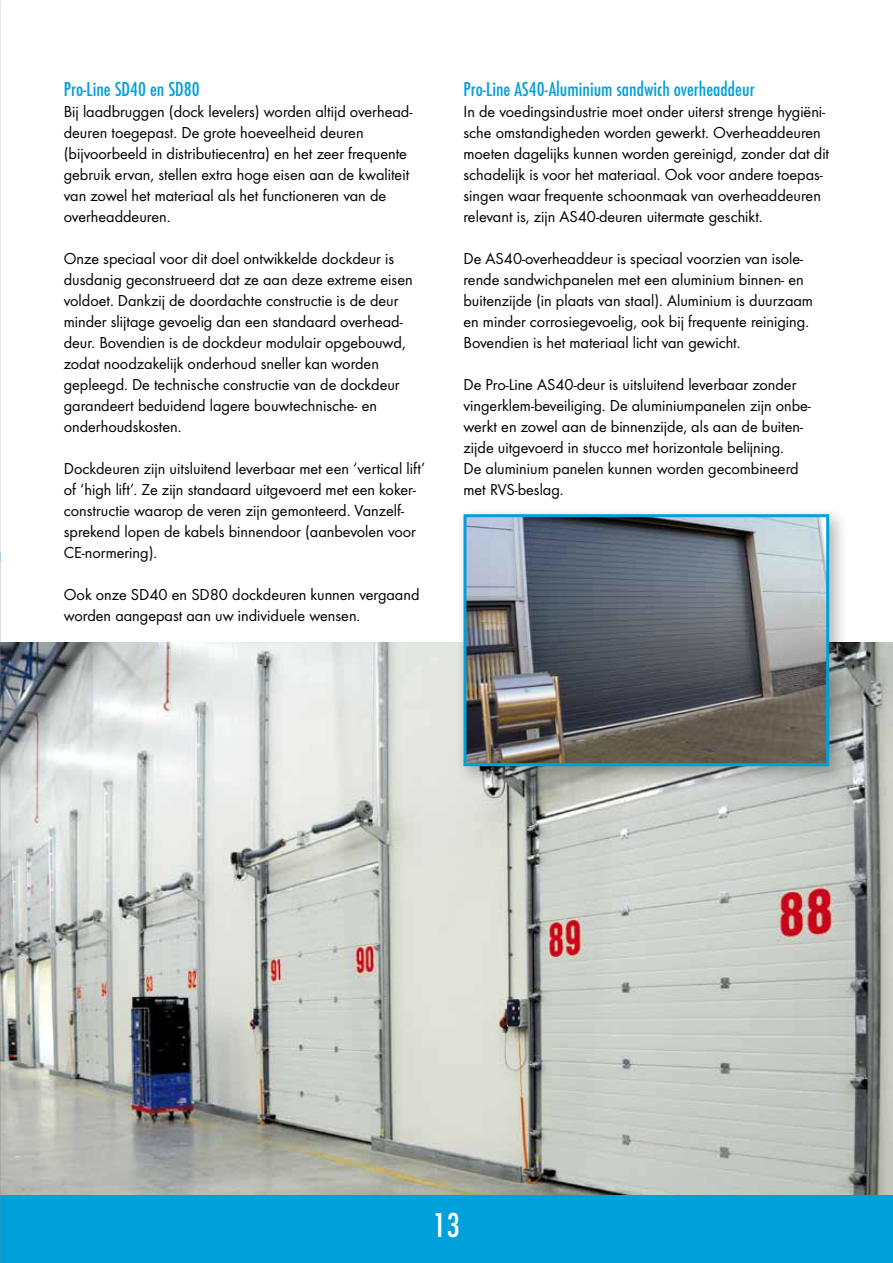
<style>
.page{position:relative;width:893px;height:1263px;background:#fff}
.page>*{position:absolute;margin:0;border:0;box-sizing:border-box;transform-origin:0 0}
.t1{font:500 36px "Futura Con";color:#fff}
.t2{font:500 21px "Futura Con";color:#00a0da}
.t3{font:16.5px/21px "Futura Boo";color:#000}
</style>
<div class="page">
<img style="left:0;top:642px;width:893px;height:553px">
<div style="left:0;top:1195px;width:893px;height:68px;background:#00a0da"></div>
<div style="left:455px;top:506px;width:394px;height:280px;background:#000;opacity:.3"></div>
<img style="left:467px;top:518px;width:358px;height:244px">
<div style="left:463px;top:514px;width:366px;height:252px;border:3px solid #00a0da"></div>
<img style="left:0;top:0;width:1px;height:553px">
<p class="t2" style="left:64px;top:77px;width:138px">Pro-Line SD40 en SD80</p>
<p class="t3" style="left:64px;top:101px;width:350px">Bij laadbruggen (dock levelers) worden altijd overhead&shy;deuren toegepast. De grote hoeveelheid deuren (bijvoorbeeld in distributiecentra) en het zeer frequente gebruik ervan, stellen extra hoge eisen aan de kwaliteit van zowel het materiaal als het functioneren van de overheaddeuren.</p>
<p class="t3" style="left:64px;top:248px;width:350px">Onze speciaal voor dit doel ontwikkelde dockdeur is dusdanig geconstrueerd dat ze aan deze extreme eisen voldoet. Dankzij de doordachte constructie is de deur minder slijtage gevoelig dan een standaard overhead&shy;deur. Bovendien is de dockdeur modulair opgebouwd, zodat noodzakelijk onderhoud sneller kan worden gepleegd. De technische constructie van de dockdeur garandeert beduidend lagere bouwtechnische- en onderhoudskosten.</p>
<p class="t3" style="left:64px;top:458px;width:363px">Dockdeuren zijn uitsluitend leverbaar met een ‘vertical lift’ of ‘high lift’. Ze zijn standaard uitgevoerd met een koker&shy;constructie waarop de veren zijn gemonteerd. Vanzelf&shy;sprekend lopen de kabels binnendoor (aanbevolen voor CE-normering).</p>
<p class="t3" style="left:64px;top:584px;width:357px">Ook onze SD40 en SD80 dockdeuren kunnen vergaand worden aangepast aan uw individuele wensen.</p>
<p class="t2" style="left:463px;top:77px;width:293px">Pro-Line AS40-Aluminium sandwich overheaddeur</p>
<p class="t3" style="left:463px;top:101px;width:367px">In de voedingsindustrie moet onder uiterst strenge hygiëni&shy;sche omstandigheden worden gewerkt. Overheaddeuren moeten dagelijks kunnen worden gereinigd, zonder dat dit schadelijk is voor het materiaal. Ook voor andere toepas&shy;singen waar frequente schoonmaak van overheaddeuren relevant is, zijn AS40-deuren uitermate geschikt.</p>
<p class="t3" style="left:463px;top:248px;width:351px">De AS40-overheaddeur is speciaal voorzien van isole&shy;rende sandwichpanelen met een aluminium binnen- en buitenzijde (in plaats van staal). Aluminium is duurzaam en minder corrosiegevoelig, ook bij frequente reiniging.<br>Bovendien is het materiaal licht van gewicht.</p>
<p class="t3" style="left:463px;top:374px;width:349px">De Pro-Line AS40-deur is uitsluitend leverbaar zonder vingerklem-beveiliging. De aluminiumpanelen zijn onbe&shy;werkt en zowel aan de binnenzijde, als aan de buiten&shy;zijde uitgevoerd in stucco met horizontale belijning.<br>De aluminium panelen kunnen worden gecombineerd met RVS-beslag.</p>
<h1 class="t1" style="left:433px;top:1205px;width:29px">13</h1>
</div>
